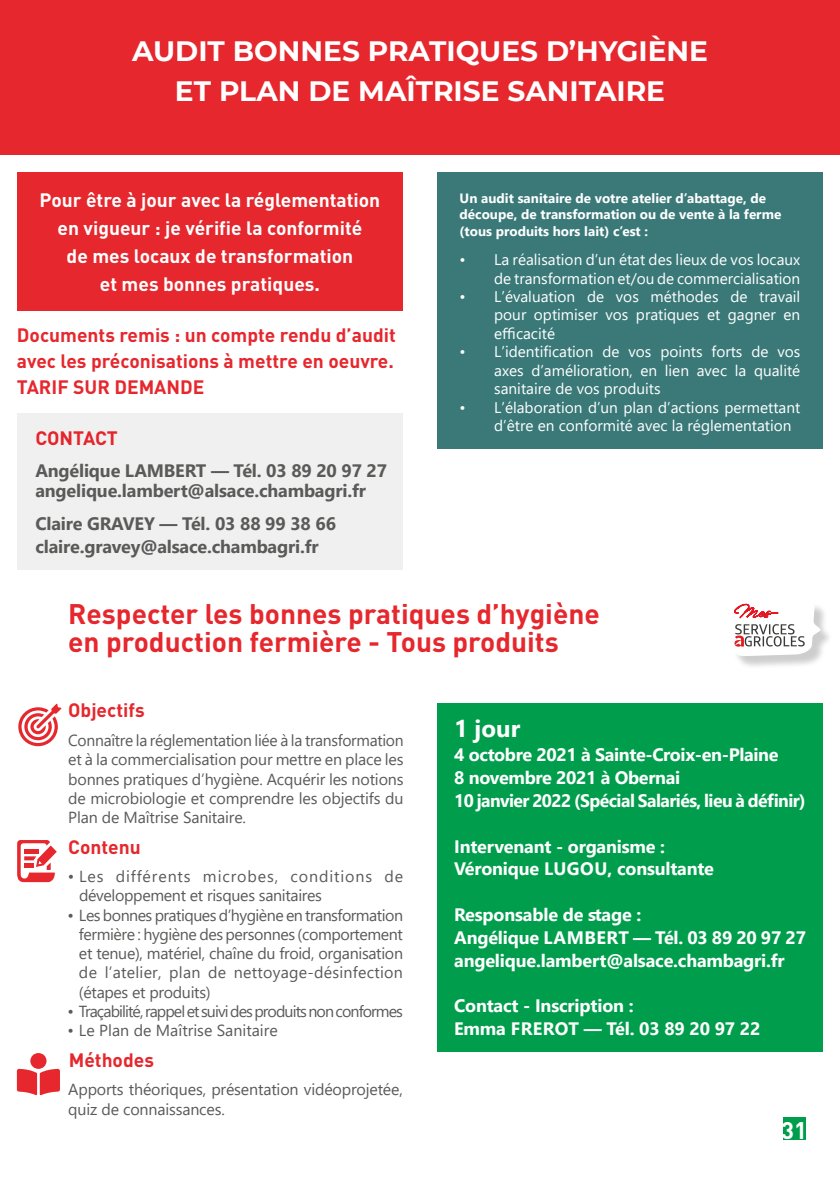
<style>
.page{position:relative;width:840px;height:1191px;background:#fff}
.page>*{position:absolute;margin:0;border:0;box-sizing:border-box;transform-origin:0 0}
.t1{font:700 28px/28.6px "DIN";color:#e6272d}
.t2{font:700 28px/40px "Montserrat";color:#fff;text-align:center}
.t3{font:700 24px "Segoe UI";color:#fff}
.t4{font:700 23.8px "DIN";color:#fff}
.t5{font:700 19.2px/28px "DIN";color:#fff;text-align:center}
.t6{font:700 19.2px/26px "DIN";color:#e6272d;text-align:justify}
.t7{font:700 19.2px "DIN";letter-spacing:-.005em;color:#e5232a}
.t8{font:700 18px/22.8px "Segoe UI";letter-spacing:-.01em;color:#fff}
.t9{font:700 18px/20px "Segoe UI";letter-spacing:-.01em;color:#5a5a59}
.t10{font:16px/19.2px "Segoe UI";letter-spacing:-.01em;color:#5a5a59;text-align:justify}
.t11{font:16px/19.2px "Segoe UI";letter-spacing:.02em;color:#5a5a59}
.t12{font:16px "Segoe UI";letter-spacing:-.055em;color:#5a5a59}
.t13{font:15.4px/18.4px "Segoe UI";color:#fff;text-align:justify}
.t14{font:700 13.4px/16.2px "Segoe UI";color:#fff}
</style>
<div class="page">
<div style="left:783px;top:1117px;width:22px;height:23px;background:#009e4c"></div>
<svg style="left:18px;top:703px;width:44px;height:43px"></svg>
<svg style="left:17px;top:1053px;width:43px;height:42px"></svg>
<svg style="left:17px;top:840px;width:40px;height:42px"></svg>
<div style="left:437px;top:703px;width:385px;height:349px;background:#009e4c"></div>
<div style="left:732px;top:600px;width:100px;height:70px;background:#000;opacity:.2"></div>
<svg style="left:732px;top:600px;width:88px;height:56px"></svg>
<div style="left:0;top:0;width:839px;height:155px;background:#e6272d"></div>
<div style="left:17px;top:172px;width:386px;height:138px;background:#e6272d"></div>
<div style="left:437px;top:172px;width:385px;height:277px;background:#3b7979"></div>
<div style="left:18px;top:413px;width:385px;height:157px;background:#f0f0f0"></div>
<h1 class="t2" style="left:132px;top:30px;width:577px">AUDIT BONNES PRATIQUES D’HYGIÈNE<br>ET PLAN DE MAÎTRISE SANITAIRE</h1>
<p class="t5" style="left:40px;top:185px;width:342px">Pour être à jour avec la réglementation en vigueur : je vérifie la conformité<br>de mes locaux de transformation<br>et mes bonnes pratiques.</p>
<p class="t14" style="left:459px;top:189px;width:323px">Un audit sanitaire de votre atelier d’abattage, de découpe, de transformation ou de vente à la ferme (tous produits hors lait) c’est :</p>
<p class="t13" style="left:459px;top:249px;width:342px;text-align:right">• La réalisation d’un état des lieux de vos locaux de transformation et/ou de commercialisation</p>
<p class="t13" style="left:494px;top:286px;width:307px;text-indent:-35px">• L’évaluation de vos méthodes de travail pour optimiser vos pratiques et gagner en efficacité</p>
<p class="t13" style="left:494px;top:341px;width:307px;text-indent:-35px">• L’identification de vos points forts de vos axes d’amélioration, en lien avec la qualité sanitaire de vos produits</p>
<p class="t13" style="left:494px;top:397px;width:307px;text-indent:-35px">• L’élaboration d’un plan d’actions permettant d’être en conformité avec la réglementation</p>
<p class="t6" style="left:17px;top:321px;width:380px">Documents remis : un compte rendu d’audit avec les préconisations à mettre en oeuvre.<br>TARIF SUR DEMANDE</p>
<p class="t7" style="left:35px;top:425px;width:84px">CONTACT</p>
<p class="t9" style="left:35px;top:459px;width:353px">Angélique LAMBERT — Tél. 03 89 20 97 27 angelique.lambert@alsace.chambagri.fr</p>
<p class="t9" style="left:35px;top:511px;width:302px;line-height:22.8px">Claire GRAVEY — Tél. 03 88 99 38 66 claire.gravey@alsace.chambagri.fr</p>
<h1 class="t1" style="left:68px;top:598px;width:532px">Respecter les bonnes pratiques d’hygiène en production fermière - Tous produits</h1>
<p class="t6" style="left:68px;top:696px;width:78px">Objectifs</p>
<p class="t10" style="left:68px;top:729px;width:337px">Connaître la réglementation liée à la transformation et à la commercialisation pour mettre en place les bonnes pratiques d’hygiène. Acquérir les notions de microbiologie et comprendre les objectifs du Plan de Maîtrise Sanitaire.</p>
<p class="t6" style="left:68px;top:833px;width:74px">Contenu</p>
<p class="t11" style="left:79px;top:865px;width:325px;text-indent:-11px">• Les différents microbes, conditions de développement et risques sanitaires</p>
<p class="t10" style="left:79px;top:904px;width:325px;text-indent:-11px">• Les bonnes pratiques d’hygiène en transformation fermière : hygiène des personnes (comportement et tenue), matériel, chaîne du froid, organisation de l’atelier, plan de nettoyage-désinfection (étapes et produits)</p>
<p class="t12" style="left:68px;top:996px;width:337px">• Traçabilité, rappel et suivi des produits non conformes</p>
<p class="t10" style="left:68px;top:1019px;width:211px">• Le Plan de Maîtrise Sanitaire</p>
<p class="t6" style="left:69px;top:1046px;width:87px">Méthodes</p>
<p class="t10" style="left:68px;top:1078px;width:336px">Apports théoriques, présentation vidéoprojetée, quiz de connaissances.</p>
<h2 class="t3" style="left:454px;top:705px;width:67px">1 jour</h2>
<p class="t8" style="left:454px;top:742px;width:353px">4 octobre 2021 à Sainte-Croix-en-Plaine<br>8 novembre 2021 à Obernai<br>10 janvier 2022 (Spécial Salariés, lieu à définir)</p>
<p class="t8" style="left:454px;top:833px;width:261px">Intervenant - organisme :<br>Véronique LUGOU, consultante</p>
<p class="t8" style="left:454px;top:902px;width:353px">Responsable de stage :<br>Angélique LAMBERT — Tél. 03 89 20 97 27 angelique.lambert@alsace.chambagri.fr</p>
<p class="t8" style="left:454px;top:993px;width:307px">Contact - Inscription :<br>Emma FREROT — Tél. 03 89 20 97 22</p>
<h3 class="t4" style="left:780px;top:1115px;width:27px">31</h3>
</div>
